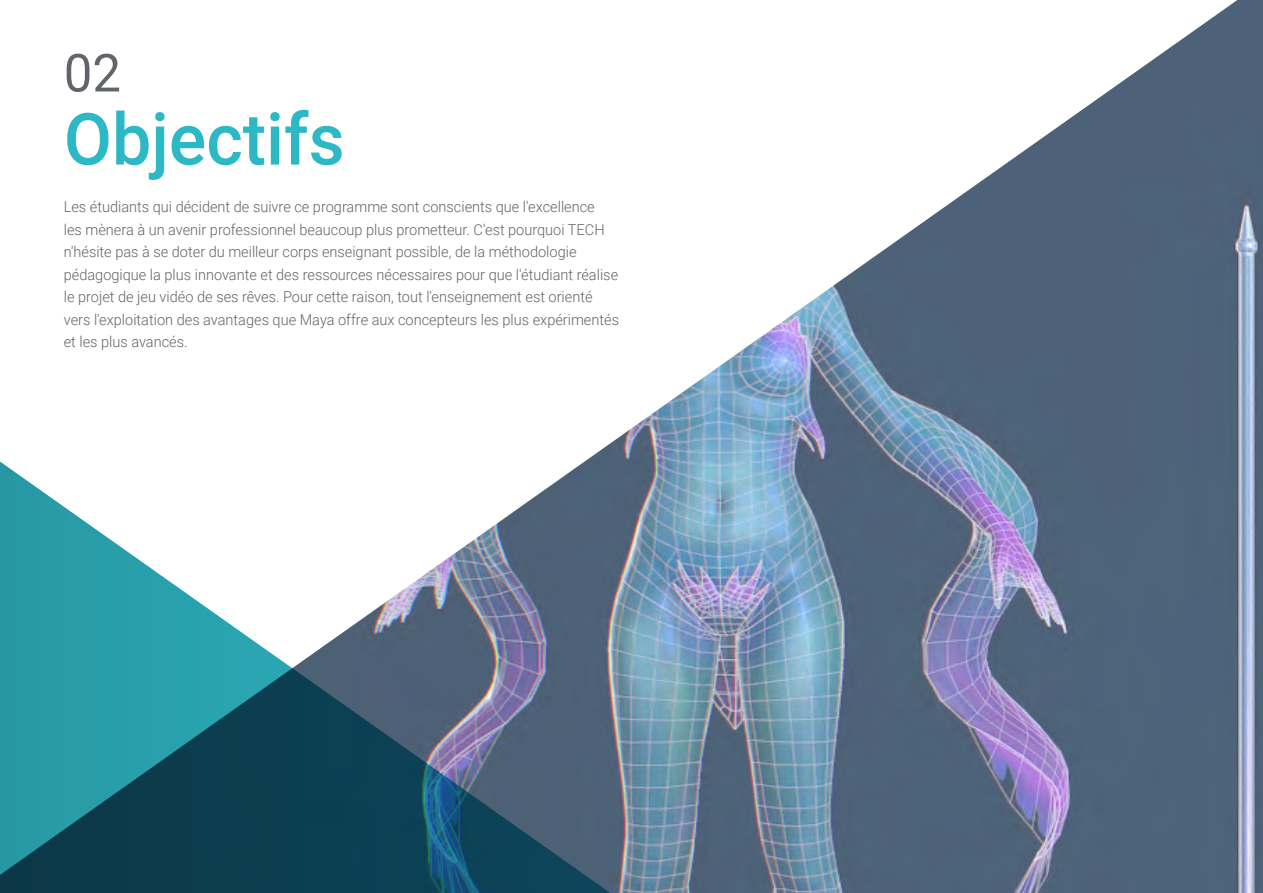
<style>
.page{position:relative;width:1263px;height:893px;background:#fff}
.page>*{position:absolute;margin:0;border:0;box-sizing:border-box;transform-origin:0 0}
.t1{font:500 72px "Roboto";color:#2db8c5}
.t2{font:52.5px "Roboto";color:#61646a}
.t3{font:300 15px/22.5px "Roboto";color:#61646a}
</style>
<div class="page">
<img style="left:606px;top:0;width:657px;height:893px">
<svg style="left:0;top:446px;width:640px;height:447px"></svg>
<h2 class="t2" style="left:64px;top:36px;width:59px">02</h2>
<h1 class="t1" style="left:64px;top:89px;width:282px">Objectifs</h1>
<p class="t3" style="left:64px;top:195px;width:557px">Les étudiants qui décident de suivre ce programme sont conscients que l'excellence<br>les mènera à un avenir professionnel beaucoup plus prometteur. C'est pourquoi TECH n'hésite pas à se doter du meilleur corps enseignant possible, de la méthodologie pédagogique la plus innovante et des ressources nécessaires pour que l'étudiant réalise le projet de jeu vidéo de ses rêves. Pour cette raison, tout l'enseignement est orienté vers l'exploitation des avantages que Maya offre aux concepteurs les plus expérimentés et les plus avancés.</p>
</div>
